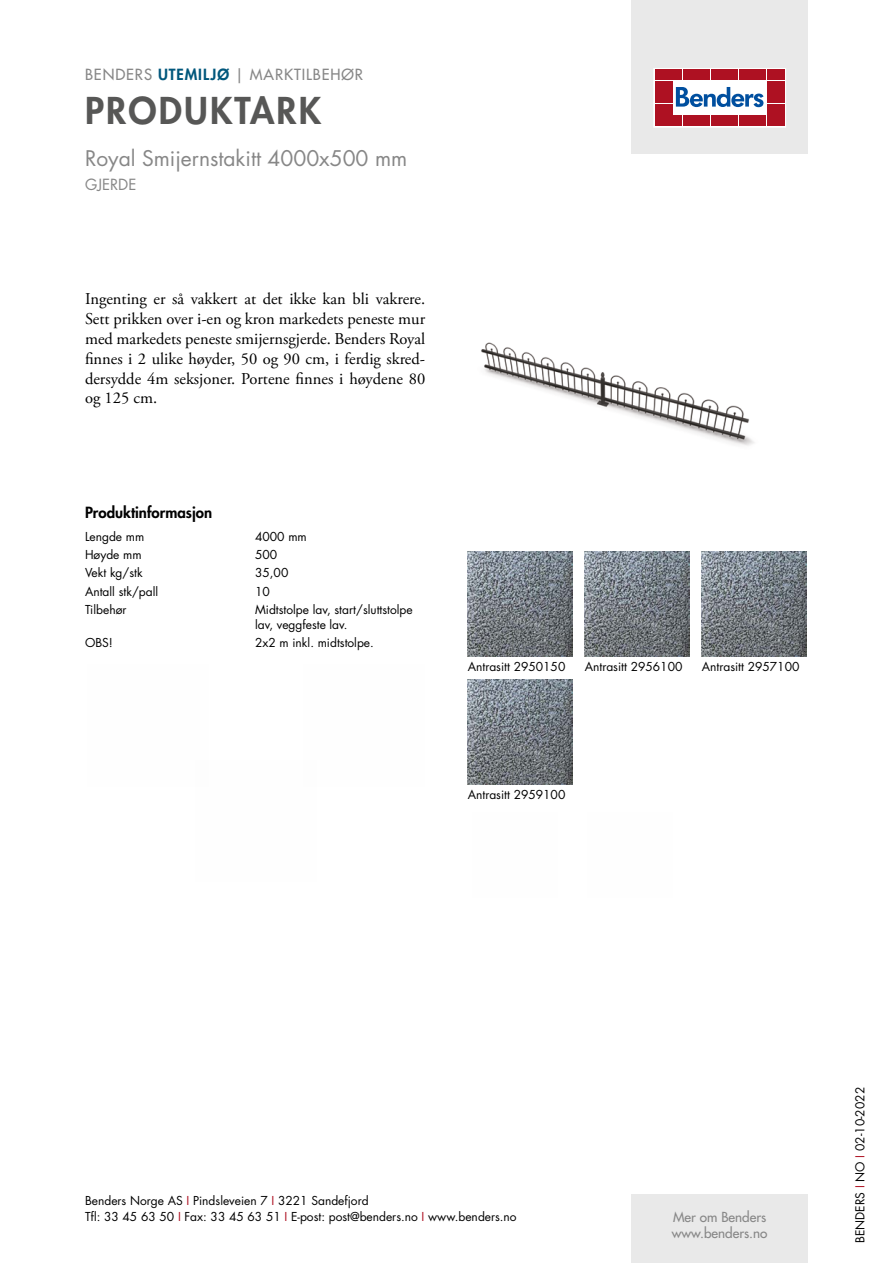
<style>
.page{position:relative;width:893px;height:1263px;background:#fff}
.page>*{position:absolute;margin:0;border:0;box-sizing:border-box;transform-origin:0 0}
.t1{font:800 36px "Futura Std";letter-spacing:.06em;color:#575756}
.t2{font:21px "Futura Std";color:#878787}
.t3{font:16.5px/19.8px "Adobe Garamond Pro";color:#000;text-align:justify}
.t4{font:500 15px "Futura Std";letter-spacing:.06em;color:#878787}
.t5{font:800 15px "Futura Std";color:#000}
.t6{font:15px "Futura Std";color:#878787}
.t7{font:500 13.5px/16.2px "Futura Std";color:#878787}
.t8{font:12px/16.5px "Futura Std";color:#000}
.s1{font-weight:800;color:#00577c}
.s2{color:#ae1122}
</style>
<div class="page">
<div style="left:631px;top:0;width:177px;height:153px;background:#e9e9e9"></div>
<div style="left:631px;top:1195px;width:177px;height:68px;background:#e9e9e9"></div>
<svg style="left:656px;top:70px;width:128px;height:55px;background:#ebc5ca"></svg>
<div style="left:654px;top:68px;width:132px;height:59px;border:1px solid #fff"></div>
<div style="left:655px;top:70px;width:8px;height:10px;background:#ae1122"></div>
<div style="left:664px;top:70px;width:8px;height:10px;background:#ae1122"></div>
<div style="left:655px;top:81px;width:8px;height:10px;background:#ae1122"></div>
<div style="left:664px;top:81px;width:8px;height:10px;background:#ae1122"></div>
<div style="left:655px;top:93px;width:8px;height:10px;background:#ae1122"></div>
<div style="left:664px;top:93px;width:8px;height:10px;background:#ae1122"></div>
<div style="left:655px;top:104px;width:8px;height:11px;background:#ae1122"></div>
<div style="left:664px;top:104px;width:8px;height:11px;background:#ae1122"></div>
<div style="left:655px;top:116px;width:8px;height:10px;background:#ae1122"></div>
<div style="left:664px;top:116px;width:8px;height:10px;background:#ae1122"></div>
<div style="left:674px;top:70px;width:8px;height:10px;background:#ae1122"></div>
<div style="left:683px;top:70px;width:8px;height:10px;background:#ae1122"></div>
<div style="left:692px;top:70px;width:8px;height:10px;background:#ae1122"></div>
<div style="left:702px;top:70px;width:8px;height:10px;background:#ae1122"></div>
<div style="left:711px;top:70px;width:8px;height:10px;background:#ae1122"></div>
<div style="left:720px;top:70px;width:8px;height:10px;background:#ae1122"></div>
<div style="left:730px;top:70px;width:8px;height:10px;background:#ae1122"></div>
<div style="left:739px;top:70px;width:8px;height:10px;background:#ae1122"></div>
<div style="left:748px;top:70px;width:8px;height:10px;background:#ae1122"></div>
<div style="left:758px;top:70px;width:8px;height:10px;background:#ae1122"></div>
<div style="left:674px;top:116px;width:8px;height:10px;background:#ae1122"></div>
<div style="left:683px;top:116px;width:8px;height:10px;background:#ae1122"></div>
<div style="left:692px;top:116px;width:8px;height:10px;background:#ae1122"></div>
<div style="left:702px;top:116px;width:8px;height:10px;background:#ae1122"></div>
<div style="left:711px;top:116px;width:8px;height:10px;background:#ae1122"></div>
<div style="left:720px;top:116px;width:8px;height:10px;background:#ae1122"></div>
<div style="left:730px;top:116px;width:8px;height:10px;background:#ae1122"></div>
<div style="left:739px;top:116px;width:8px;height:10px;background:#ae1122"></div>
<div style="left:748px;top:116px;width:8px;height:10px;background:#ae1122"></div>
<div style="left:758px;top:116px;width:8px;height:10px;background:#ae1122"></div>
<div style="left:767px;top:70px;width:8px;height:10px;background:#ae1122"></div>
<div style="left:776px;top:70px;width:8px;height:10px;background:#ae1122"></div>
<div style="left:767px;top:81px;width:8px;height:10px;background:#ae1122"></div>
<div style="left:776px;top:81px;width:8px;height:10px;background:#ae1122"></div>
<div style="left:767px;top:93px;width:8px;height:10px;background:#ae1122"></div>
<div style="left:776px;top:93px;width:8px;height:10px;background:#ae1122"></div>
<div style="left:767px;top:104px;width:8px;height:11px;background:#ae1122"></div>
<div style="left:776px;top:104px;width:8px;height:11px;background:#ae1122"></div>
<div style="left:767px;top:116px;width:8px;height:10px;background:#ae1122"></div>
<div style="left:776px;top:116px;width:8px;height:10px;background:#ae1122"></div>
<svg style="left:676px;top:87px;width:87px;height:20px;background:#89add2"></svg>
<img style="left:481px;top:342px;width:273px;height:104px">
<img style="left:468px;top:552px;width:105px;height:105px">
<img style="left:585px;top:552px;width:105px;height:105px">
<img style="left:702px;top:552px;width:105px;height:105px">
<img style="left:468px;top:680px;width:105px;height:105px">
<p class="t4" style="left:85px;top:65px;width:279px">BENDERS <span class="s1">UTEMILJØ</span> | MARKTILBEHØR</p>
<h1 class="t1" style="left:85px;top:87px;width:238px">PRODUKTARK</h1>
<h2 class="t2" style="left:85px;top:144px;width:324px">Royal Smijernstakitt 4000x500 mm</h2>
<p class="t6" style="left:85px;top:175px;width:53px">GJERDE</p>
<p class="t3" style="left:85px;top:290px;width:342px">Ingenting er så vakkert at det ikke kan bli vakrere.<br>Sett prikken over i-en og kron markedets peneste mur med markedets peneste smijernsgjerde. Benders Royal finnes i 2 ulike høyder, 50 og 90 cm, i ferdig skred&shy;dersydde 4m seksjoner. Portene finnes i høydene 80 og 125 cm.</p>
<p class="t5" style="left:85px;top:503px;width:129px">Produktinformasjon</p>
<p class="t8" style="left:85px;top:528px;width:61px">Lengde mm</p>
<p class="t8" style="left:255px;top:528px;width:53px">4000 mm</p>
<p class="t8" style="left:85px;top:546px;width:58px">Høyde mm</p>
<p class="t8" style="left:255px;top:546px;width:24px">500</p>
<p class="t8" style="left:85px;top:565px;width:59px">Vekt kg/stk</p>
<p class="t8" style="left:255px;top:565px;width:35px">35,00</p>
<p class="t8" style="left:85px;top:583px;width:75px">Antall stk/pall</p>
<p class="t8" style="left:255px;top:583px;width:16px">10</p>
<p class="t8" style="left:85px;top:602px;width:43px">Tilbehør</p>
<p class="t8" style="left:255px;top:603px;width:159px;line-height:14.4px">Midtstolpe lav, start/sluttstolpe lav, veggfeste lav.</p>
<p class="t8" style="left:85px;top:635px;width:29px">OBS!</p>
<p class="t8" style="left:255px;top:635px;width:120px">2x2 m inkl. midtstolpe.</p>
<p class="t8" style="left:468px;top:659px;width:99px">Antrasitt 2950150</p>
<p class="t8" style="left:585px;top:659px;width:99px">Antrasitt 2956100</p>
<p class="t8" style="left:702px;top:659px;width:99px">Antrasitt 2957100</p>
<p class="t8" style="left:468px;top:787px;width:99px">Antrasitt 2959100</p>
<p class="t8" style="left:85px;top:1192px;width:433px">Benders Norge AS <span class="s2">I</span> Pindsleveien 7 <span class="s2">I</span> 3221 Sandefjord<br>Tfl: 33 45 63 50 <span class="s2">I</span> Fax: 33 45 63 51 <span class="s2">I</span> E-post: post@benders.no <span class="s2">I</span> www.benders.no</p>
<p class="t7" style="left:672px;top:1209px;width:97px">Mer om Benders www.benders.no</p>
<p class="t8" style="left:852px;top:1243px;width:157px;rotate:-90deg">BENDERS <span class="s2">I</span> NO <span class="s2">I</span> 02-10-2022</p>
</div>
